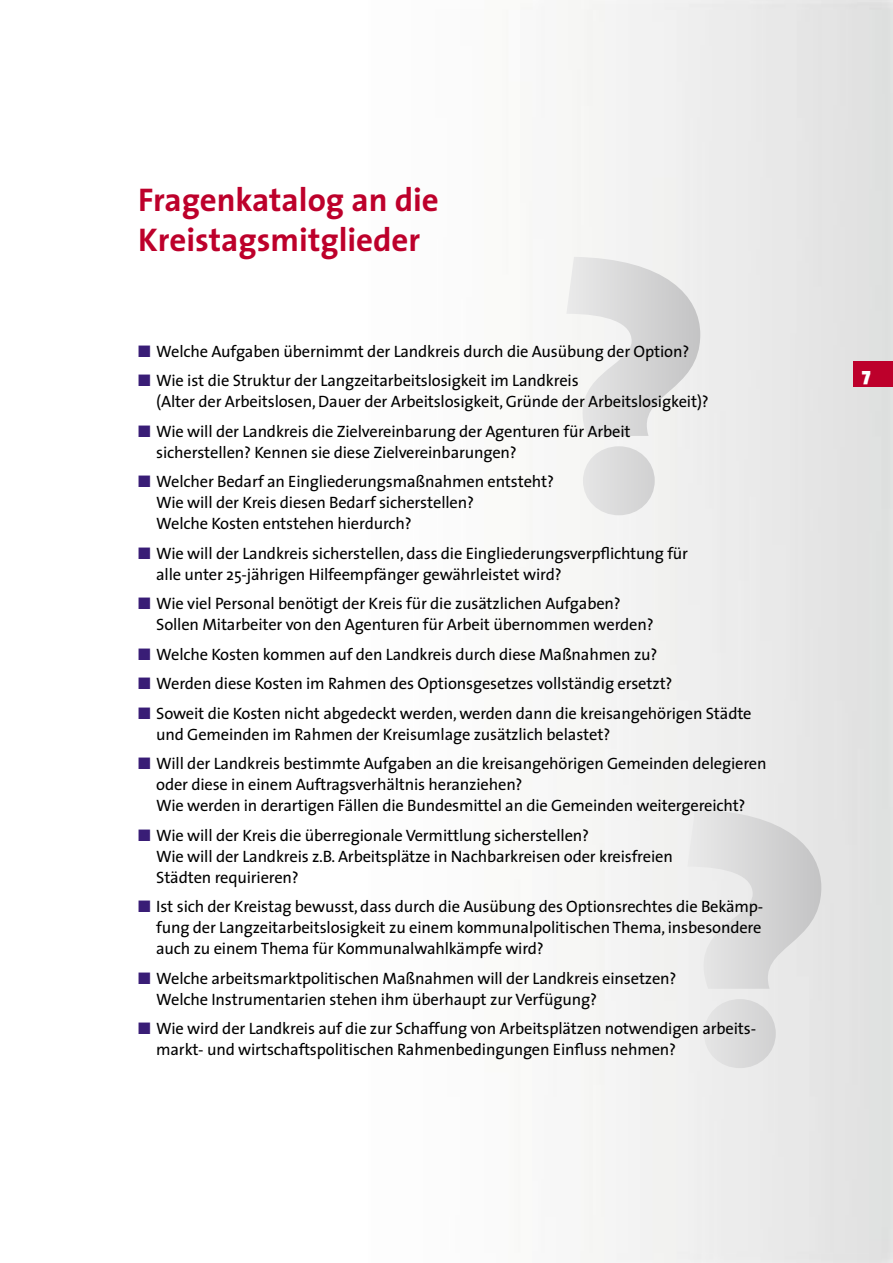
<style>
.page{position:relative;width:893px;height:1263px;background:#fff}
.page>*{position:absolute;margin:0;border:0;box-sizing:border-box;transform-origin:0 0}
.t1{font:700 33px/39.6px "The Sans";color:#bd002b}
.t2{font:900 19.5px "The Sans";color:#fff}
.t3{font:16.5px/21px "The Sans";letter-spacing:-.01em;color:#000}
</style>
<div class="page">
<div style="left:853px;top:361px;width:40px;height:26px;background:#bd002b"></div>
<svg style="left:686px;top:810px;width:135px;height:258px;background:#e0e0e0"></svg>
<svg style="left:565px;top:257px;width:135px;height:258px"></svg>
<h1 class="t1" style="left:138px;top:179px;width:302px">Fragenkatalog an die<br>Kreistagsmitglieder</h1>
<p class="t3" style="left:156px;top:336px;width:535px;line-height:29.5px">Welche Aufgaben übernimmt der Landkreis durch die Ausübung der Option?<br>Wie ist die Struktur der Langzeitarbeitslosigkeit im Landkreis</p>
<p class="t3" style="left:156px;top:386px;width:554px;line-height:29.5px">(Alter der Arbeitslosen, Dauer der Arbeitslosigkeit, Gründe der Arbeitslosigkeit)?<br>Wie will der Landkreis die Zielvereinbarung der Agenturen für Arbeit</p>
<p class="t3" style="left:156px;top:437px;width:399px;line-height:29.5px">sicherstellen? Kennen sie diese Zielvereinbarungen?<br>Welcher Bedarf an Eingliederungsmaßnahmen entsteht?</p>
<p class="t3" style="left:156px;top:492px;width:319px">Wie will der Kreis diesen Bedarf sicherstellen?<br>Welche Kosten entstehen hierdurch?</p>
<p class="t3" style="left:156px;top:542px;width:533px">Wie will der Landkreis sicherstellen, dass die Eingliederungsverpflichtung für alle unter 25-jährigen Hilfeempfänger gewährleistet wird?</p>
<p class="t3" style="left:156px;top:593px;width:499px">Wie viel Personal benötigt der Kreis für die zusätzlichen Aufgaben?<br>Sollen Mitarbeiter von den Agenturen für Arbeit übernommen werden?</p>
<p class="t3" style="left:156px;top:639px;width:597px;line-height:29.5px">Welche Kosten kommen auf den Landkreis durch diese Maßnahmen zu?<br>Werden diese Kosten im Rahmen des Optionsgesetzes vollständig ersetzt?<br>Soweit die Kosten nicht abgedeckt werden, werden dann die kreisangehörigen Städte</p>
<p class="t3" style="left:156px;top:719px;width:612px;line-height:29.5px">und Gemeinden im Rahmen der Kreisumlage zusätzlich belastet?<br>Will der Landkreis bestimmte Aufgaben an die kreisangehörigen Gemeinden delegieren</p>
<p class="t3" style="left:156px;top:774px;width:591px">oder diese in einem Auftragsverhältnis heranziehen?<br>Wie werden in derartigen Fällen die Bundesmittel an die Gemeinden weiter gereicht?</p>
<p class="t3" style="left:156px;top:824px;width:518px">Wie will der Kreis die überregionale Vermittlung sicherstellen?<br>Wie will der Landkreis z.B. Arbeitsplätze in Nachbarkreisen oder kreisfreien<br>Städten requirieren?</p>
<p class="t3" style="left:156px;top:896px;width:609px;text-align:justify">Ist sich der Kreistag bewusst, dass durch die Ausübung des Optionsrechtes die Bekämp&shy;fung der Langzeitarbeitslosigkeit zu einem kommunalpolitischen Thema, insbesondere auch zu einem Thema für Kommunalwahlkämpfe wird?</p>
<p class="t3" style="left:156px;top:967px;width:522px">Welche arbeitsmarktpolitischen Maßnahmen will der Landkreis einsetzen?<br>Welche Instrumentarien stehen ihm überhaupt zur Verfügung?</p>
<p class="t3" style="left:156px;top:1018px;width:601px">Wie wird der Landkreis auf die zur Schaffung von Arbeitsplätzen notwendigen arbeits&shy;markt- und wirtschaftspolitischen Rahmenbedingungen Einfluss nehmen?</p>
<p class="t2" style="left:862px;top:358px;width:10px">7</p>
</div>
